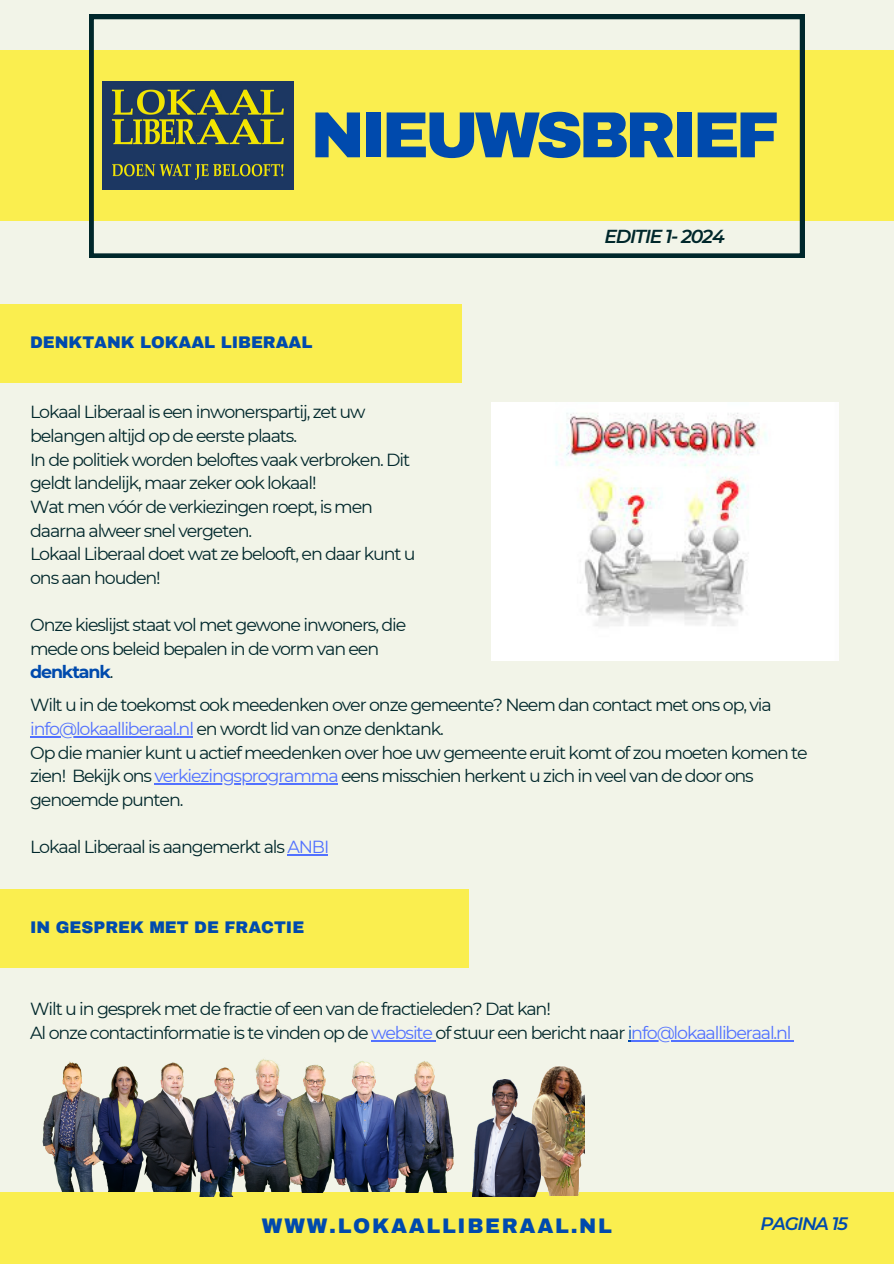
<style>
.page{position:relative;width:894px;height:1264px;background:#fff}
.page>*{position:absolute;margin:0;border:0;box-sizing:border-box;transform-origin:0 0}
.t1{font:900 65.1px "Archivo";letter-spacing:-.065em;color:#004aad}
.t2{font:900 20.7px "Archivo";letter-spacing:.085em;color:#004aad}
.t3{font:italic 600 18.75px "Montserrat";letter-spacing:-.065em;color:#00272b}
.t4{font:italic 600 18px "Montserrat";letter-spacing:-.065em;color:#004aad}
.t5{font:17.55px/23.7px "Montserrat";letter-spacing:-.065em;color:#00272b}
.t6{font:900 16.5px "Archivo";color:#004aad}
.s1{font-weight:700;color:#004aad}
.s2{color:#5271ff}
.s3{color:#004aad}
</style>
<div class="page">
<div style="left:0;top:0;width:893px;height:1263px;background:#f2f4e8"></div>
<div style="left:0;top:50px;width:893px;height:171px;background:#faee4f"></div>
<svg style="left:89px;top:15px;width:715px;height:243px"></svg>
<div style="left:0;top:304px;width:462px;height:79px;background:#faee4f"></div>
<img style="left:102px;top:82px;width:192px;height:108px">
<img style="left:491px;top:402px;width:346px;height:259px">
<div style="left:0;top:888px;width:468px;height:79px;background:#faee4f"></div>
<img style="left:42px;top:1061px;width:38px;height:131px">
<img style="left:80px;top:1066px;width:52px;height:126px">
<img style="left:132px;top:1062px;width:45px;height:130px">
<div style="left:0;top:1192px;width:893px;height:71px;background:#faee4f"></div>
<img style="left:177px;top:1063px;width:78px;height:133px">
<img style="left:226px;top:1059px;width:54px;height:132px">
<img style="left:280px;top:1064px;width:73px;height:128px">
<img style="left:381px;top:1061px;width:73px;height:131px">
<img style="left:323px;top:1061px;width:84px;height:130px">
<img style="left:541px;top:1066px;width:43px;height:129px">
<img style="left:472px;top:1079px;width:69px;height:117px">
<hr style="left:371px;top:1040px;width:64px;height:1px;background:#5271ff">
<hr style="left:631px;top:1040px;width:159px;height:1px;background:#5271ff">
<hr style="left:30px;top:736px;width:163px;height:1px;background:#5271ff">
<hr style="left:154px;top:783px;width:183px;height:1px;background:#5271ff">
<hr style="left:287px;top:854px;width:41px;height:1px;background:#5271ff">
<h1 class="t1" style="left:310px;top:100px;width:470px">NIEUWSBRIEF</h1>
<p class="t6" style="left:30px;top:333px;width:284px">DENKTANK LOKAAL LIBERAAL</p>
<p class="t5" style="left:30px;top:400px;width:387px">Lokaal Liberaal is een inwonerspartij, zet uw belangen altijd op de eerste plaats.<br>In de politiek worden beloftes vaak verbroken. Dit geldt landelijk, maar zeker ook lokaal!<br>Wat men vóór de verkiezingen roept, is men daarna alweer snel vergeten.<br>Lokaal Liberaal doet wat ze belooft, en daar kunt u ons aan houden!</p>
<p class="t5" style="left:30px;top:613px;width:377px">Onze kieslijst staat vol met gewone inwoners, die mede ons beleid bepalen in de vorm van een <span class="s1">denktank</span>.</p>
<p class="t3" style="left:604px;top:225px;width:122px">EDITIE 1- 2024</p>
<p class="t5" style="left:30px;top:693px;width:779px">Wilt u in de toekomst ook meedenken over onze gemeente? Neem dan contact met ons op, via <span class="s2">info@lokaalliberaal.nl</span> en wordt lid van onze denktank.<br>Op die manier kunt u actief meedenken over hoe uw gemeente eruit komt of zou moeten komen te zien! Bekijk ons <span class="s2">verkiezingsprogramma</span> eens misschien herkent u zich in veel van de door ons genoemde punten.</p>
<p class="t5" style="left:30px;top:834px;width:300px">Lokaal Liberaal is aangemerkt als <span class="s2">ANBI</span></p>
<p class="t6" style="left:30px;top:918px;width:275px">IN GESPREK MET DE FRACTIE</p>
<p class="t5" style="left:30px;top:997px;width:762px">Wilt u in gesprek met de fractie of een van de fractieleden? Dat kan!<br>Al onze contactinformatie is te vinden op de <span class="s2">website</span> of stuur een bericht naar <span class="s3">i</span><span class="s2">nfo@lokaalliberaal.nl</span></p>
<p class="t2" style="left:262px;top:1214px;width:351px">WWW.LOKAALLIBERAAL.NL</p>
<p class="t4" style="left:760px;top:1212px;width:89px">PAGINA 15</p>
</div>
